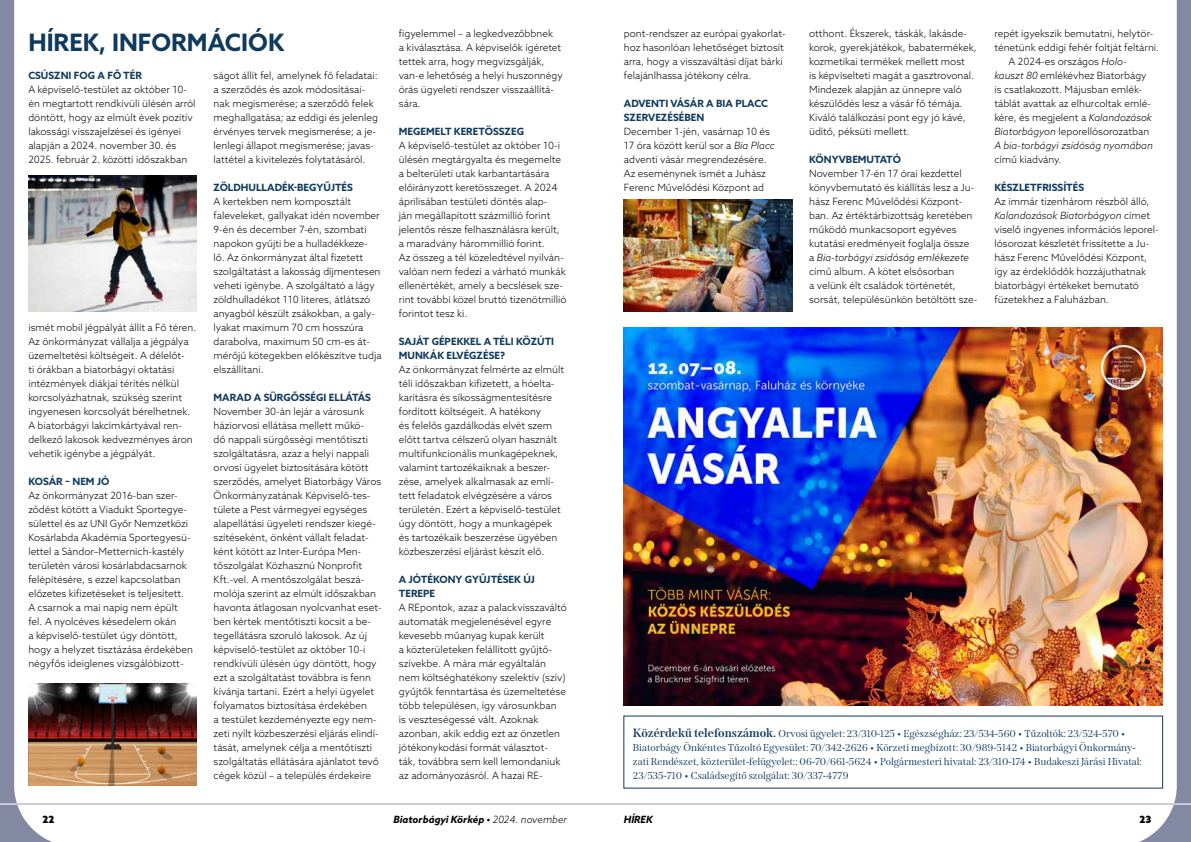
<style>
.page{position:relative;width:1191px;height:842px;background:#fff}
.page>*{position:absolute;margin:0;border:0;box-sizing:border-box;transform-origin:0 0}
.t1{font:700 24px "Azo Sans";color:#0f3a5d}
.t2{font:300 10px/14px "Azo Sans";color:#000}
.t3{font:10px/14px "Span";color:#0f3a5d}
.t4{font:700 10px/14px "Azo Sans";color:#0f3a5d}
.t5{font:italic 700 10px "Azo Sans";color:#000}
.t6{font:italic 300 10px "Azo Sans";color:#000}
.t7{font:900 10px "Azo Sans";color:#000}
.s1{font-style:italic}
.s2{font-weight:700;font-size:12px}
.s3{font-weight:300}
</style>
<div class="page">
<svg style="left:0;top:0;width:76px;height:842px"></svg>
<svg style="left:1139px;top:0;width:52px;height:842px"></svg>
<hr style="left:0;top:803px;width:1191px;height:2px;background:#cbccd8">
<img style="left:28px;top:175px;width:169px;height:136px">
<img style="left:28px;top:683px;width:169px;height:102px">
<img style="left:624px;top:200px;width:168px;height:112px">
<img style="left:624px;top:327px;width:538px;height:379px">
<h1 class="t1" style="left:28px;top:26px;width:257px">HÍREK, INFORMÁCIÓK</h1>
<p class="t4" style="left:28px;top:68px;width:115px">CSÚSZNI FOG A FŐ TÉR</p>
<p class="t2" style="left:28px;top:82px;width:169px">A képviselő-testület az október 10- én megtartott rendkívüli ülésén arról döntött, hogy az elmúlt évek pozitív lakossági visszajelzései és igényei alapján a 2024. november 30. és 2025. február 2. közötti időszakban</p>
<p class="t2" style="left:214px;top:68px;width:166px">ságot állít fel, amelynek fő feladatai: a szerződés és azok módosításai&shy;nak megismerése; a szerződő felek meghallgatása; az eddigi és jelenleg érvényes tervek megismerése; a je&shy;lenlegi állapot megismerése; javas&shy;lattétel a kivitelezés folytatásáról.</p>
<p class="t4" style="left:214px;top:180px;width:141px">ZÖLDHULLADÉK-BEGYŰJTÉS</p>
<p class="t2" style="left:214px;top:194px;width:170px">A kertekben nem komposztált faleveleket, gallyakat idén november 9-én és december 7-én, szombati napokon gyűjti be a hulladékkeze-<br>lő. Az önkormányzat által fizetett szolgáltatást a lakosság díjmentesen veheti igénybe. A szolgáltató a lágy zöldhulladékot 110 literes, átlátszó anyagból készült zsákokban, a gal - lyakat maximum 70 cm hosszúra darabolva, maximum 50 cm-es át&shy;mérőjű kötegekben előkészítve tudja elszállítani.</p>
<p class="t4" style="left:214px;top:390px;width:159px">MARAD A SÜRGŐSSÉGI ELLÁTÁS</p>
<p class="t2" style="left:214px;top:404px;width:169px">November 30-án lejár a városunk háziorvosi ellátása mellett műkö-<br>dő nappali sürgősségi mentőtiszti szolgáltatásra, azaz a helyi nappali orvosi ügyelet biztosítására kötött szerződés, amelyet Biatorbágy Város Önkormányzatának Képviselő-tes&shy;tülete a Pest vármegyei egységes alapellátási ügyeleti rendszer kiegé&shy;szítéseként, önként vállalt feladat&shy;ként kötött az Inter-Európa Men&shy;tőszolgálat Közhasznú Nonprofit Kft.-vel. A mentőszolgálat beszá&shy;molója szerint az elmúlt időszakban havonta átlagosan nyolcvanhat eset&shy;ben kértek mentőtiszti kocsit a be&shy;tegellátásra szoruló lakosok. Az új képviselő-testület az október 10-i rendkívüli ülésén úgy döntött, hogy ezt a szolgáltatást továbbra is fenn kívánja tartani. Ezért a helyi ügyelet folyamatos biztosítása érdekében<br>a testület kezdeményezte egy nem&shy;zeti nyílt közbeszerzési eljárás elindí&shy;tását, amelynek célja a mentőtiszti szolgáltatás ellátására ajánlatot tevő cégek közül – a település érdekeire</p>
<p class="t2" style="left:28px;top:320px;width:169px">ismét mobil jégpályát állít a Fő téren.<br>Az önkormányzat vállalja a jégpálya üzemeltetési költségeit. A délelőt-<br>ti órákban a biatorbágyi oktatási intézmények diákjai térítés nélkül korcsolyázhatnak, szükség szerint ingyenesen korcsolyát bérelhetnek.<br>A biatorbágyi lakcímkártyával ren&shy;delkező lakosok kedvezményes áron vehetik igénybe a jégpályát.</p>
<p class="t4" style="left:28px;top:474px;width:82px">KOSÁR – NEM JÓ</p>
<p class="t2" style="left:28px;top:488px;width:166px">Az önkormányzat 2016-ban szer&shy;ződést kötött a Viadukt Sportegye&shy;sülettel és az UNI Győr Nemzetközi Kosárlabda Akadémia Sportegyesü&shy;lettel a Sándor–Metternich-kastély területén városi kosárlabdacsarnok felépítésére, s ezzel kapcsolatban előzetes kifizetéseket is teljesített.<br>A csarnok a mai napig nem épült fel. A nyolcéves késedelem okán<br>a képviselő-testület úgy döntött, hogy a helyzet tisztázása érdekében négyfős ideiglenes vizsgálóbizott-</p>
<p class="t2" style="left:399px;top:26px;width:165px">figyelemmel – a legkedvezőbbnek<br>a kiválasztása. A képviselők ígéretet tettek arra, hogy megvizsgálják, van-e lehetőség a helyi huszonnégy órás ügyeleti rendszer visszaállítá&shy;sára.</p>
<p class="t4" style="left:399px;top:124px;width:127px">MEGEMELT KERETÖSSZEG</p>
<p class="t2" style="left:399px;top:138px;width:169px">A képviselő-testület az október 10-i ülésén megtárgyalta és megemelte a belterületi utak karbantartására előirányzott keretösszeget. A 2024 áprilisában testületi döntés alap-<br>ján megállapított százmillió forint jelentős része felhasználásra került, a maradvány hárommillió forint.<br>Az összeg a tél közeledtével nyilván&shy;valóan nem fedezi a várható munkák ellenértékét, amely a becslések sze&shy;rint további közel bruttó tizenötmillió forintot tesz ki.</p>
<p class="t4" style="left:399px;top:334px;width:157px">SAJÁT GÉPEKKEL A TÉLI KÖZÚTI<br>MUNKÁK ELVÉGZÉSE?</p>
<p class="t2" style="left:399px;top:362px;width:167px">Az önkormányzat felmérte az elmúlt téli időszakban kifizetett, a hóelta&shy;karításra és síkosságmentesítésre fordított költségeit. A hatékony<br>és felelős gazdálkodás elvét szem előtt tartva célszerű olyan használt multifunkcionális munkagépeknek, valamint tartozékaiknak a beszer&shy;zése, amelyek alkalmasak az emlí&shy;tett feladatok elvégzésére a város területén. Ezért a képviselő-testület úgy döntött, hogy a munkagépek és tartozékaik beszerzése ügyében közbeszerzési eljárást készít elő.</p>
<p class="t4" style="left:399px;top:572px;width:137px">A JÓTÉKONY GYŰJTÉSEK ÚJ<br>TEREPE</p>
<p class="t2" style="left:399px;top:600px;width:169px">A REpontok, azaz a palackvisszaváltó automaták megjelenésével egyre kevesebb műanyag kupak került<br>a közterületeken felállított gyűjtő&shy;szívekbe. A mára már egyáltalán nem költséghatékony szelektív (szív) gyűjtők fenntartása és üzemeltetése több településen, így városunkban<br>is veszteségessé vált. Azoknak azonban, akik eddig ezt az önzetlen jótékonykodási formát választot&shy;ták, továbbra sem kell lemondaniuk az adományozásról. A hazai RE-</p>
<p class="t2" style="left:624px;top:26px;width:163px">pont-rendszer az európai gyakorlat&shy;hoz hasonlóan lehetőséget biztosít arra, hogy a visszaváltási díjat bárki felajánlhassa jótékony célra.</p>
<p class="t4" style="left:624px;top:96px;width:146px">ADVENTI VÁSÁR A BIA PLACC<br>SZERVEZÉSÉBEN</p>
<p class="t2" style="left:624px;top:124px;width:153px">December 1-jén, vasárnap 10 és<br>17 óra között kerül sor a <span class="s1">Bia Placc </span>adventi vásár megrendezésére.<br>Az eseménynek ismét a Juhász<br>Ferenc Művelődési Központ ad</p>
<p class="t2" style="left:809px;top:26px;width:169px">otthont. Ékszerek, táskák, lakásde&shy;korok, gyerekjátékok, babatermékek, kozmetikai termékek mellett most<br>is képviselteti magát a gasztrovonal.<br>Mindezek alapján az ünnepre való készülődés lesz a vásár fő témája.<br>Kiváló találkozási pont egy jó kávé, üdítő, péksüti mellett.</p>
<p class="t4" style="left:809px;top:152px;width:93px">KÖNYVBEMUTATÓ</p>
<p class="t2" style="left:809px;top:166px;width:170px">November 17-én 17 órai kezdettel könyvbemutató és kiállítás lesz a Ju&shy;hász Ferenc Művelődési Központ&shy;ban. Az értéktárbizottság keretében működő munkacsoport egyéves kutatási eredményeit foglalja össze<br>a <span class="s1">Bia-torbágyi zsidóság emlékezete </span>című album. A kötet elsősorban<br>a velünk élt családok történetét, sorsát, településünkön betöltött sze-</p>
<p class="t2" style="left:994px;top:26px;width:160px">repét igyekszik bemutatni, helytör-</p>
<p class="t2" style="left:994px;top:40px;width:166px">ténetünk eddigi fehér foltját feltárni.</p>
<p class="t2" style="left:1008px;top:54px;width:119px">A 2024-es országos <span class="s1">Holo-</span></p>
<p class="t2" style="left:994px;top:68px;width:154px"><span class="s1">kauszt 80</span> emlékévhez Biatorbágy</p>
<p class="t2" style="left:994px;top:82px;width:149px">is csatlakozott. Májusban emlék-</p>
<p class="t2" style="left:994px;top:96px;width:158px">táblát avattak az elhurcoltak emlé-</p>
<p class="t2" style="left:994px;top:110px;width:159px">kére, és megjelent a <span class="s1">Kalandozások</span></p>
<p class="t2" style="left:994px;top:124px;width:156px"><span class="s1">Biatorbágyon</span> leporellósorozatban</p>
<p class="t6" style="left:994px;top:139px;width:160px">A bia-torbágyi zsidóság nyomában</p>
<p class="t2" style="left:994px;top:152px;width:69px">című kiadvány.</p>
<p class="t4" style="left:994px;top:180px;width:91px">KÉSZLETFRISSÍTÉS</p>
<p class="t2" style="left:994px;top:194px;width:166px">Az immár tizenhárom részből álló, <span class="s1">Kalandozások Biatorbágyon</span> címet viselő ingyenes információs leporel&shy;lósorozat készletét frissítette a Ju&shy;hász Ferenc Művelődési Központ, így az érdeklődők hozzájuthatnak biatorbágyi értékeket bemutató füzetekhez a Faluházban.</p>
<p class="t3" style="left:633px;top:727px;width:510px"><span class="s2">Közérdekű telefonszámok.</span> Orvosi ügyelet: 23/310-125 • Egészségház: 23/534-560 • Tűzoltók: 23/524-570 • Biatorbágy Önkéntes Tűzoltó Egyesület: 70/342-2626 • Körzeti megbízott: 30/989-5142 • Biatorbágyi Önkormány&shy;zati Rendészet, közterület-felügyelet:: 06-70/661-5624 • Polgármesteri hivatal: 23/310-174 • Budakeszi Járási Hivatal:<br>23/535-710 • Családsegítő szolgálat: 30/337-4779</p>
<p class="t7" style="left:43px;top:813px;width:14px">22</p>
<p class="t5" style="left:393px;top:813px;width:175px">Biatorbágyi Körkép • <span class="s3">2024. november</span></p>
<p class="t5" style="left:624px;top:813px;width:30px">HÍREK</p>
<p class="t7" style="left:1139px;top:813px;width:13px">23</p>
</div>
